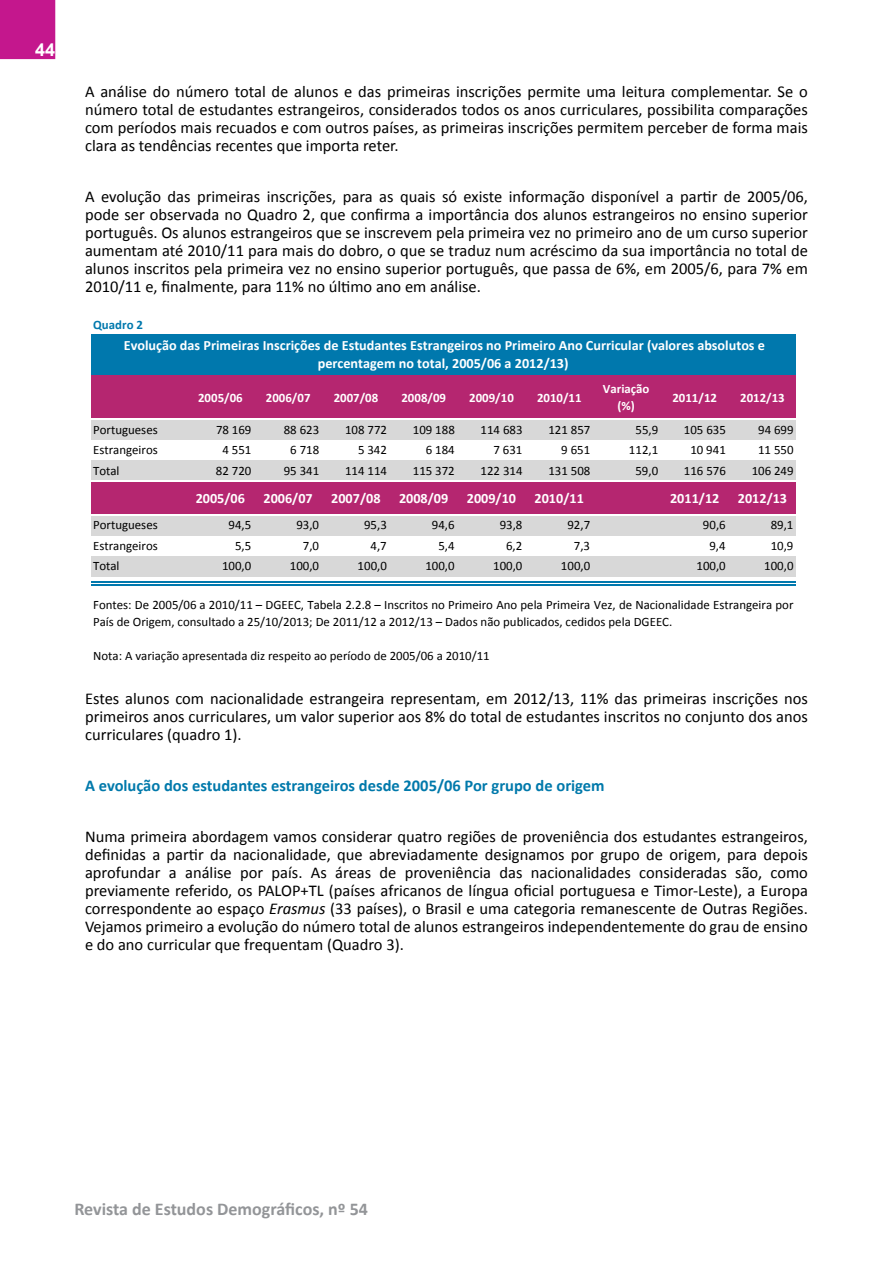
<style>
.page{position:relative;width:893px;height:1263px;background:#fff}
.page>*{position:absolute;margin:0;border:0;box-sizing:border-box;transform-origin:0 0}
.t1{font:700 18px "Calibri";color:#939598}
.t2{font:700 18px "Arial";color:#fff}
.t3{font:16.5px/18px "Calibri";color:#000;text-align:justify}
.t4{font:700 16.5px "Calibri";color:#0079ab}
.t5{font:700 14.25px/18.6px "Calibri";color:#fff;text-align:center}
.t6{font:12.9px/17px "Calibri";color:#000}
.t7{font:700 12.9px/17px "Calibri";color:#fff;text-align:center}
.t8{font:700 12.9px "Calibri";color:#0078ad}
.s1{font-style:italic}
</style>
<div class="page">
<div style="left:0;top:0;width:55px;height:59px;background:#c4178d"></div>
<div style="left:92px;top:334px;width:704px;height:41px;background:#0078ad"></div>
<div style="left:92px;top:375px;width:704px;height:44px;background:#b52670"></div>
<div style="left:92px;top:419px;width:704px;height:21px;background:#d8d8d8"></div>
<div style="left:92px;top:460px;width:704px;height:21px;background:#d8d8d8"></div>
<div style="left:92px;top:481px;width:704px;height:34px;background:#b52670"></div>
<div style="left:92px;top:515px;width:704px;height:20px;background:#d8d8d8"></div>
<div style="left:92px;top:556px;width:704px;height:20px;background:#d8d8d8"></div>
<hr style="left:91px;top:419px;width:705px;height:1px;background:#fff">
<hr style="left:91px;top:480px;width:705px;height:1px;background:#fff">
<hr style="left:91px;top:514px;width:705px;height:1px;background:#fff">
<hr style="left:91px;top:581px;width:705px;height:2px;background:#0078ad">
<hr style="left:91px;top:584px;width:705px;height:1px;background:#0078ad">
<p class="t2" style="left:35px;top:38px;width:22px">44</p>
<p class="t3" style="left:85px;top:83px;width:724px">A análise do número total de alunos e das primeiras inscrições permite uma leitura complementar. Se o número total de estudantes estrangeiros, considerados todos os anos curriculares, possibilita comparações com períodos mais recuados e com outros países, as primeiras inscrições permitem perceber de forma mais clara as tendências recentes que importa reter.</p>
<p class="t3" style="left:85px;top:188px;width:724px">A evolução das primeiras inscrições, para as quais só existe informação disponível a partir de 2005/06, pode ser observada no Quadro 2, que confirma a importância dos alunos estrangeiros no ensino superior português. Os alunos estrangeiros que se inscrevem pela primeira vez no primeiro ano de um curso superior aumentam até 2010/11 para mais do dobro, o que se traduz num acréscimo da sua importância no total de alunos inscritos pela primeira vez no ensino superior português, que passa de 6%, em 2005/6, para 7% em 2010/11 e, finalmente, para 11% no último ano em análise.</p>
<p class="t8" style="left:93px;top:317px;width:51px">Quadro 2</p>
<p class="t5" style="left:124px;top:335px;width:643px">Evolução das Primeiras Inscrições de Estudantes Estrangeiros no Primeiro Ano Curricular (valores absolutos e percentagem no total, 2005/06 a 2012/13)</p>
<p class="t7" style="left:198px;top:388px;width:46px">2005/06</p>
<p class="t7" style="left:266px;top:388px;width:46px">2006/07</p>
<p class="t7" style="left:334px;top:388px;width:46px">2007/08</p>
<p class="t7" style="left:401px;top:388px;width:46px">2008/09</p>
<p class="t7" style="left:469px;top:388px;width:46px">2009/10</p>
<p class="t7" style="left:537px;top:388px;width:46px">2010/11</p>
<p class="t7" style="left:603px;top:380px;width:48px">Variação (%)</p>
<p class="t7" style="left:672px;top:388px;width:46px">2011/12</p>
<p class="t7" style="left:740px;top:388px;width:46px">2012/13</p>
<p class="t6" style="left:93px;top:421px;width:66px">Portugueses</p>
<p class="t6" style="left:216px;top:421px;width:37px">78 169</p>
<p class="t6" style="left:284px;top:421px;width:37px">88 623</p>
<p class="t6" style="left:345px;top:421px;width:43px">108 772</p>
<p class="t6" style="left:413px;top:421px;width:43px">109 188</p>
<p class="t6" style="left:481px;top:421px;width:43px">114 683</p>
<p class="t6" style="left:548px;top:421px;width:43px">121 857</p>
<p class="t6" style="left:635px;top:421px;width:24px">55,9</p>
<p class="t6" style="left:684px;top:421px;width:43px">105 635</p>
<p class="t6" style="left:758px;top:421px;width:37px">94 699</p>
<p class="t6" style="left:93px;top:441px;width:66px">Estrangeiros</p>
<p class="t6" style="left:222px;top:441px;width:30px">4 551</p>
<p class="t6" style="left:290px;top:441px;width:30px">6 718</p>
<p class="t6" style="left:358px;top:441px;width:30px">5 342</p>
<p class="t6" style="left:426px;top:441px;width:30px">6 184</p>
<p class="t6" style="left:494px;top:441px;width:30px">7 631</p>
<p class="t6" style="left:561px;top:441px;width:30px">9 651</p>
<p class="t6" style="left:629px;top:441px;width:31px">112,1</p>
<p class="t6" style="left:690px;top:441px;width:37px">10 941</p>
<p class="t6" style="left:758px;top:441px;width:37px">11 550</p>
<p class="t6" style="left:93px;top:461px;width:28px">Total</p>
<p class="t6" style="left:216px;top:461px;width:37px">82 720</p>
<p class="t6" style="left:284px;top:461px;width:37px">95 341</p>
<p class="t6" style="left:345px;top:461px;width:43px">114 114</p>
<p class="t6" style="left:413px;top:461px;width:43px">115 372</p>
<p class="t6" style="left:481px;top:461px;width:43px">122 314</p>
<p class="t6" style="left:548px;top:461px;width:43px">131 508</p>
<p class="t6" style="left:635px;top:461px;width:24px">59,0</p>
<p class="t6" style="left:684px;top:461px;width:43px">116 576</p>
<p class="t6" style="left:752px;top:461px;width:43px">106 249</p>
<p class="t5" style="left:196px;top:488px;width:51px">2005/06</p>
<p class="t5" style="left:263px;top:488px;width:51px">2006/07</p>
<p class="t5" style="left:331px;top:488px;width:51px">2007/08</p>
<p class="t5" style="left:399px;top:488px;width:51px">2008/09</p>
<p class="t5" style="left:467px;top:488px;width:51px">2009/10</p>
<p class="t5" style="left:535px;top:488px;width:51px">2010/11</p>
<p class="t5" style="left:670px;top:488px;width:51px">2011/12</p>
<p class="t5" style="left:738px;top:488px;width:51px">2012/13</p>
<p class="t6" style="left:93px;top:516px;width:66px">Portugueses</p>
<p class="t6" style="left:229px;top:516px;width:24px">94,5</p>
<p class="t6" style="left:296px;top:516px;width:24px">93,0</p>
<p class="t6" style="left:364px;top:516px;width:24px">95,3</p>
<p class="t6" style="left:432px;top:516px;width:24px">94,6</p>
<p class="t6" style="left:500px;top:516px;width:24px">93,8</p>
<p class="t6" style="left:567px;top:516px;width:24px">92,7</p>
<p class="t6" style="left:703px;top:516px;width:24px">90,6</p>
<p class="t6" style="left:771px;top:516px;width:24px">89,1</p>
<p class="t6" style="left:93px;top:536px;width:66px">Estrangeiros</p>
<p class="t6" style="left:235px;top:536px;width:18px">5,5</p>
<p class="t6" style="left:303px;top:536px;width:18px">7,0</p>
<p class="t6" style="left:371px;top:536px;width:18px">4,7</p>
<p class="t6" style="left:438px;top:536px;width:18px">5,4</p>
<p class="t6" style="left:506px;top:536px;width:18px">6,2</p>
<p class="t6" style="left:574px;top:536px;width:18px">7,3</p>
<p class="t6" style="left:709px;top:536px;width:18px">9,4</p>
<p class="t6" style="left:771px;top:536px;width:24px">10,9</p>
<p class="t6" style="left:93px;top:557px;width:28px">Total</p>
<p class="t6" style="left:222px;top:557px;width:31px">100,0</p>
<p class="t6" style="left:290px;top:557px;width:31px">100,0</p>
<p class="t6" style="left:358px;top:557px;width:31px">100,0</p>
<p class="t6" style="left:425px;top:557px;width:31px">100,0</p>
<p class="t6" style="left:493px;top:557px;width:31px">100,0</p>
<p class="t6" style="left:561px;top:557px;width:31px">100,0</p>
<p class="t6" style="left:696px;top:557px;width:31px">100,0</p>
<p class="t6" style="left:764px;top:557px;width:31px">100,0</p>
<p class="t6" style="left:93px;top:596px;width:702px">Fontes: De 2005/06 a 2010/11 – DGEEC, Tabela 2.2.8 – Inscritos no Primeiro Ano pela Primeira Vez, de Nacionalidade Estrangeira por<br>País de Origem, consultado a 25/10/2013; De 2011/12 a 2012/13 – Dados não publicados, cedidos pela DGEEC.</p>
<p class="t6" style="left:93px;top:647px;width:398px">Nota: A variação apresentada diz respeito ao período de 2005/06 a 2010/11</p>
<p class="t3" style="left:85px;top:689px;width:724px">Estes alunos com nacionalidade estrangeira representam, em 2012/13, 11% das primeiras inscrições nos primeiros anos curriculares, um valor superior aos 8% do total de estudantes inscritos no conjunto dos anos curriculares (quadro 1).</p>
<p class="t4" style="left:85px;top:775px;width:521px">A evolução dos estudantes estrangeiros desde 2005/06 Por grupo de origem</p>
<p class="t3" style="left:85px;top:828px;width:724px">Numa primeira abordagem vamos considerar quatro regiões de proveniência dos estudantes estrangeiros, definidas a partir da nacionalidade, que abreviadamente designamos por grupo de origem, para depois aprofundar a análise por país. As áreas de proveniência das nacionalidades consideradas são, como previamente referido, os PALOP+TL (países africanos de língua oficial portuguesa e Timor-Leste), a Europa correspondente ao espaço <span class="s1">Erasmus</span> (33 países), o Brasil e uma categoria remanescente de Outras Regiões.<br>Vejamos primeiro a evolução do número total de alunos estrangeiros independentemente do grau de ensino e do ano curricular que frequentam (Quadro 3).</p>
<p class="t1" style="left:74px;top:1197px;width:295px">Revista de Estudos Demográficos, nº 54</p>
</div>
